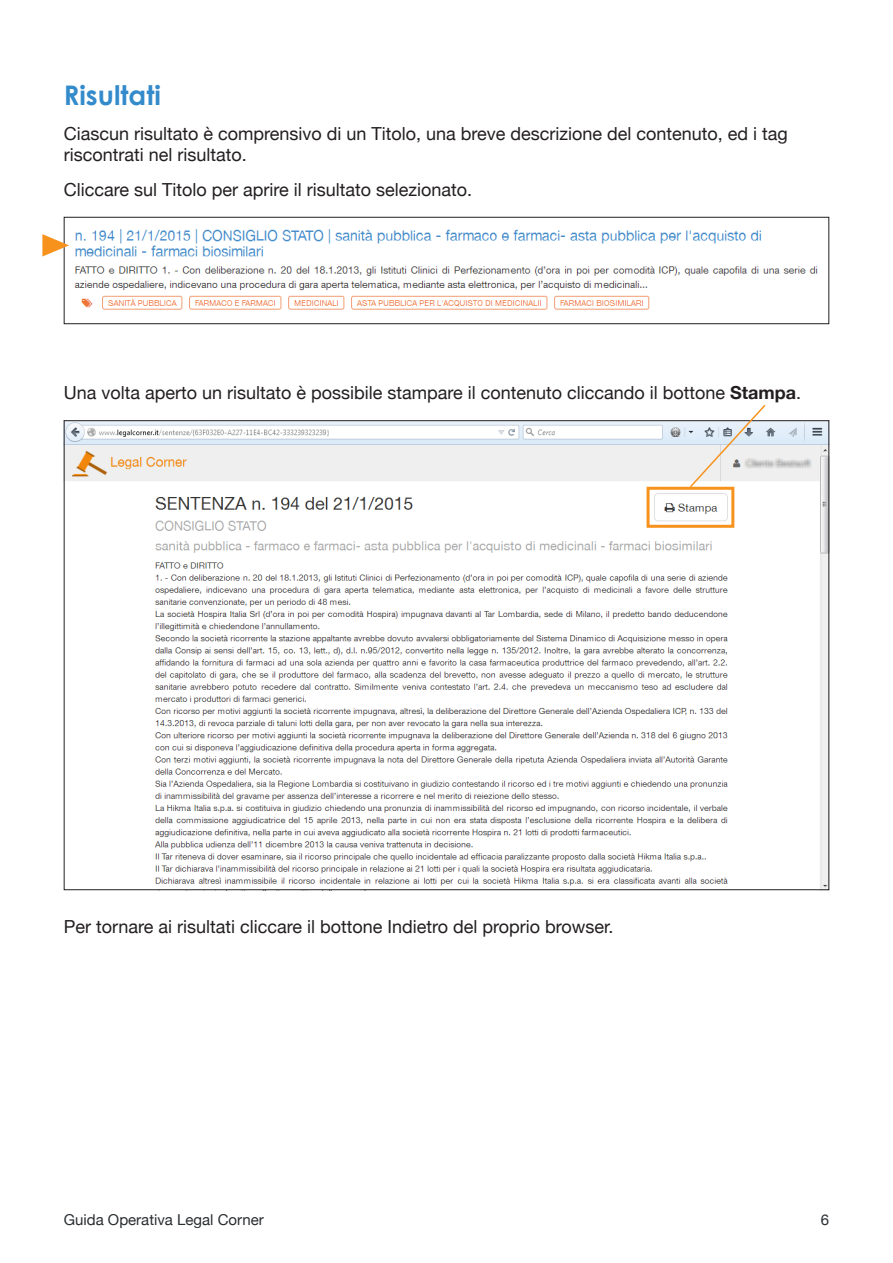
<style>
.page{position:relative;width:893px;height:1263px;background:#fff}
.page>*{position:absolute;margin:0;border:0;box-sizing:border-box;transform-origin:0 0}
.MdF_Sezione{font:700 27px "Century Gothic";color:#348bcb}
.t1{font:18px/21.6px "Helvetica Neue";color:#231f20}
.t2{font:15px "Helvetica Neue";color:#292e31}
.s1{font-weight:700}
</style>
<div class="page">
<img style="left:74px;top:229px;width:744px;height:81px">
<div style="left:64px;top:217px;width:765px;height:107px;border:1px solid #231f20"></div>
<svg style="left:42px;top:234px;width:27px;height:23px"></svg>
<img style="left:66px;top:422px;width:761px;height:466px">
<div style="left:647px;top:487px;width:87px;height:41px;border:3px solid #f7931d"></div>
<svg style="left:688px;top:405px;width:79px;height:84px"></svg>
<p class="MdF_Sezione" style="left:64px;top:75px;width:99px">Risultati</p>
<p class="t1" style="left:64px;top:122px;width:726px">Ciascun risultato è comprensivo di un Titolo, una breve descrizione del contenuto, ed i tag riscontrati nel risultato.</p>
<p class="t1" style="left:64px;top:178px;width:410px">Cliccare sul Titolo per aprire il risultato selezionato.</p>
<p class="t1" style="left:64px;top:382px;width:739px">Una volta aperto un risultato è possibile stampare il contenuto cliccando il bottone <span class="s1">Stampa</span>.</p>
<p class="t1" style="left:64px;top:915px;width:551px">Per tornare ai risultati cliccare il bottone Indietro del proprio browser.</p>
<p class="t2" style="left:64px;top:1211px;width:202px">Guida Operativa Legal Corner</p>
<p class="t2" style="left:821px;top:1211px;width:10px">6</p>
</div>
